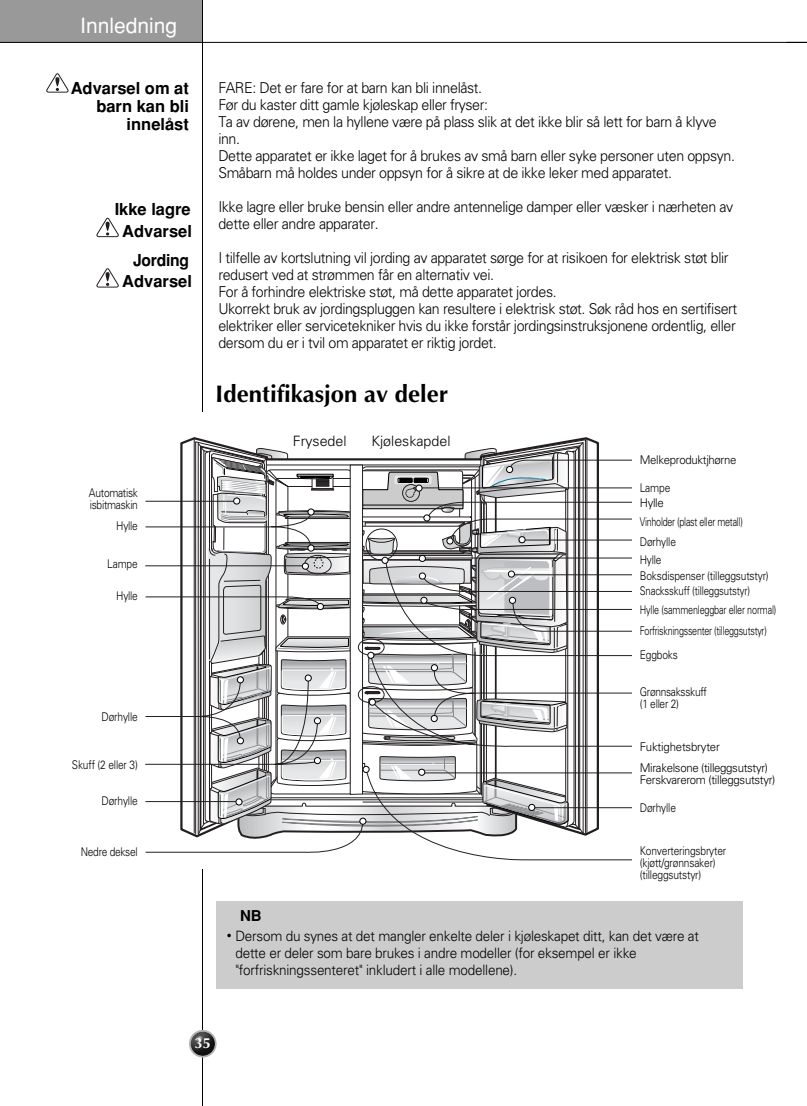
<style>
.page{position:relative;width:807px;height:1106px;background:#fff}
.page>*{position:absolute;margin:0;border:0;box-sizing:border-box;transform-origin:0 0}
.t1{font:700 24px "Optima";color:#000}
.t2{font:21px "Helvetica";color:#fff}
.t3{font:700 16.5px/18px "Helvetica";color:#000;text-align:right}
.t4{font:700 16.5px "Helvetica";color:#000;scale:.95 1}
.t5{font:300 15px/17px "Univers";letter-spacing:-.03em;color:#000;scale:.95 1}
.t6{font:700 15px "Optane";color:#fff}
.t7{font:700 15px "Helvetica";color:#000}
.t8{font:300 14.25px/17.1px "Univers";letter-spacing:-.015em;color:#000;scale:.95 1}
.t9{font:300 14.25px "Univers";letter-spacing:-.015em;color:#000}
.t10{font:300 12px/12px "Univers";letter-spacing:-.015em;color:#000;scale:.85 1}
.t11{font:300 12px/12px "Univers";letter-spacing:-.015em;color:#000;scale:.95 1}
.t12{font:300 12px "Univers";letter-spacing:-.015em;color:#000;scale:.75 1}
.t13{font:300 12px/19.2px "Univers";letter-spacing:-.015em;color:#000;scale:.8 1}
.s1{font-size:9.75px}
</style>
<div class="page">
<div style="left:0;top:0;width:202px;height:43px;background:#999"></div>
<hr style="left:202px;top:0;width:1px;height:1106px;background:#000">
<svg style="left:189px;top:1029px;width:28px;height:28px"></svg>
<img style="left:191px;top:1031px;width:24px;height:24px;border-radius:50%">
<hr style="left:0;top:42px;width:807px;height:1px;background:#000">
<div style="left:217px;top:901px;width:526px;height:88px;background:#ccc"></div>
<svg style="left:46px;top:73px;width:23px;height:20px"></svg>
<svg style="left:96px;top:218px;width:23px;height:20px"></svg>
<svg style="left:96px;top:268px;width:23px;height:20px"></svg>
<svg style="left:145px;top:412px;width:487px;height:450px"></svg>
<div style="left:506px;top:466px;width:7px;height:7px;background:#fff;border:1px solid #000;border-radius:50%"></div>
<hr style="left:522px;top:540px;width:110px;height:1px;background:#231f20">
<svg style="left:519px;top:536px;width:6px;height:7px"></svg>
<hr style="left:531px;top:807px;width:101px;height:1px;background:#231f20">
<svg style="left:528px;top:804px;width:7px;height:6px"></svg>
<h2 class="t2" style="left:80px;top:18px;width:98px">Innledning</h2>
<p class="t3" style="left:71px;top:81px;width:120px">Advarsel om at barn kan bli innelåst</p>
<p class="t3" style="left:115px;top:202px;width:78px">Ikke lagre</p>
<p class="t4" style="left:133px;top:254px;width:60px">Jording</p>
<p class="t3" style="left:122px;top:223px;width:71px">Advarsel</p>
<p class="t3" style="left:122px;top:274px;width:71px">Advarsel</p>
<p class="t10" style="left:89px;top:488px;width:59px">Automatisk isbitmaskin</p>
<p class="t10" style="left:116px;top:521px;width:27px">Hylle</p>
<p class="t10" style="left:107px;top:559px;width:37px">Lampe</p>
<p class="t10" style="left:116px;top:590px;width:27px">Hylle</p>
<p class="t10" style="left:102px;top:711px;width:44px">Dørhylle</p>
<p class="t10" style="left:72px;top:759px;width:79px">Skuff (2 eller 3)</p>
<p class="t10" style="left:102px;top:796px;width:44px">Dørhylle</p>
<p class="t10" style="left:81px;top:846px;width:68px">Nedre deksel</p>
<p class="t5" style="left:218px;top:81px;width:545px">FARE: Det er fare for at barn kan bli innelåst.<br>Før du kaster ditt gamle kjøleskap eller fryser:<br>Ta av dørene, men la hyllene være på plass slik at det ikke blir så lett for barn å klyve inn.<br>Dette apparatet er ikke laget for å brukes av små barn eller syke personer uten oppsyn.<br>Småbarn må holdes under oppsyn for å sikre at de ikke leker med apparatet.</p>
<p class="t5" style="left:218px;top:199px;width:544px">Ikke lagre eller bruke bensin eller andre antennelige damper eller væsker i nærheten av dette eller andre apparater.</p>
<p class="t5" style="left:218px;top:250px;width:548px">I tilfelle av kortslutning vil jording av apparatet sørge for at risikoen for elektrisk støt blir redusert ved at strømmen får en alternativ vei.<br>For å forhindre elektriske støt, må dette apparatet jordes.<br>Ukorrekt bruk av jordingspluggen kan resultere i elektrisk støt. Søk råd hos en sertifisert elektriker eller servicetekniker hvis du ikke forstår jordingsinstruksjonene ordentlig, eller dersom du er i tvil om apparatet er riktig jordet.</p>
<h1 class="t1" style="left:215px;top:384px;width:234px">Identifikasjon av deler</h1>
<p class="t9" style="left:293px;top:436px;width:55px">Frysedel</p>
<p class="t9" style="left:371px;top:436px;width:81px">Kjøleskapdel</p>
<p class="t7" style="left:240px;top:909px;width:23px">NB</p>
<p class="t11" style="left:640px;top:454px;width:103px">Melkeproduktjhørne</p>
<p class="t10" style="left:640px;top:482px;width:37px;line-height:14.4px">Lampe<br>Hylle</p>
<p class="t12" style="left:640px;top:517px;width:139px">Vinholder (plast eller metall)</p>
<p class="t10" style="left:640px;top:537px;width:44px">Dørhylle</p>
<p class="t10" style="left:640px;top:554px;width:27px">Hylle</p>
<p class="t10" style="left:640px;top:570px;width:153px">Boksdispenser (tilleggsutstyr)</p>
<p class="t13" style="left:640px;top:582px;width:172px">Snacksskuff (tilleggsutstyr)<br>Hylle (sammenleggbar eller normal)</p>
<p class="t12" style="left:640px;top:627px;width:171px">Forfriskningssenter (tilleggsutstyr)</p>
<p class="t10" style="left:640px;top:649px;width:46px">Eggboks</p>
<p class="t10" style="left:640px;top:686px;width:80px">Grønnsaksskuff (1 eller 2)</p>
<p class="t11" style="left:640px;top:742px;width:86px">Fuktighetsbryter</p>
<p class="t11" style="left:640px;top:762px;width:144px">Mirakelsone (tilleggsutstyr)<br>Ferskvarerom (tilleggsutstyr)</p>
<p class="t10" style="left:640px;top:803px;width:44px">Dørhylle</p>
<p class="t10" style="left:640px;top:845px;width:103px">Konverteringsbryter (kjøtt/grønnsaker) (tilleggsutstyr)</p>
<p class="t8" style="left:235px;top:928px;width:489px;text-indent:-9px"><span class="s1">•</span> Dersom du synes at det mangler enkelte deler i kjøleskapet ditt, kan det være at dette er deler som bare brukes i andre modeller (for eksempel er ikke "forfriskningssenteret" inkludert i alle modellene).</p>
<p class="t6" style="left:195px;top:1036px;width:18px">35</p>
</div>
